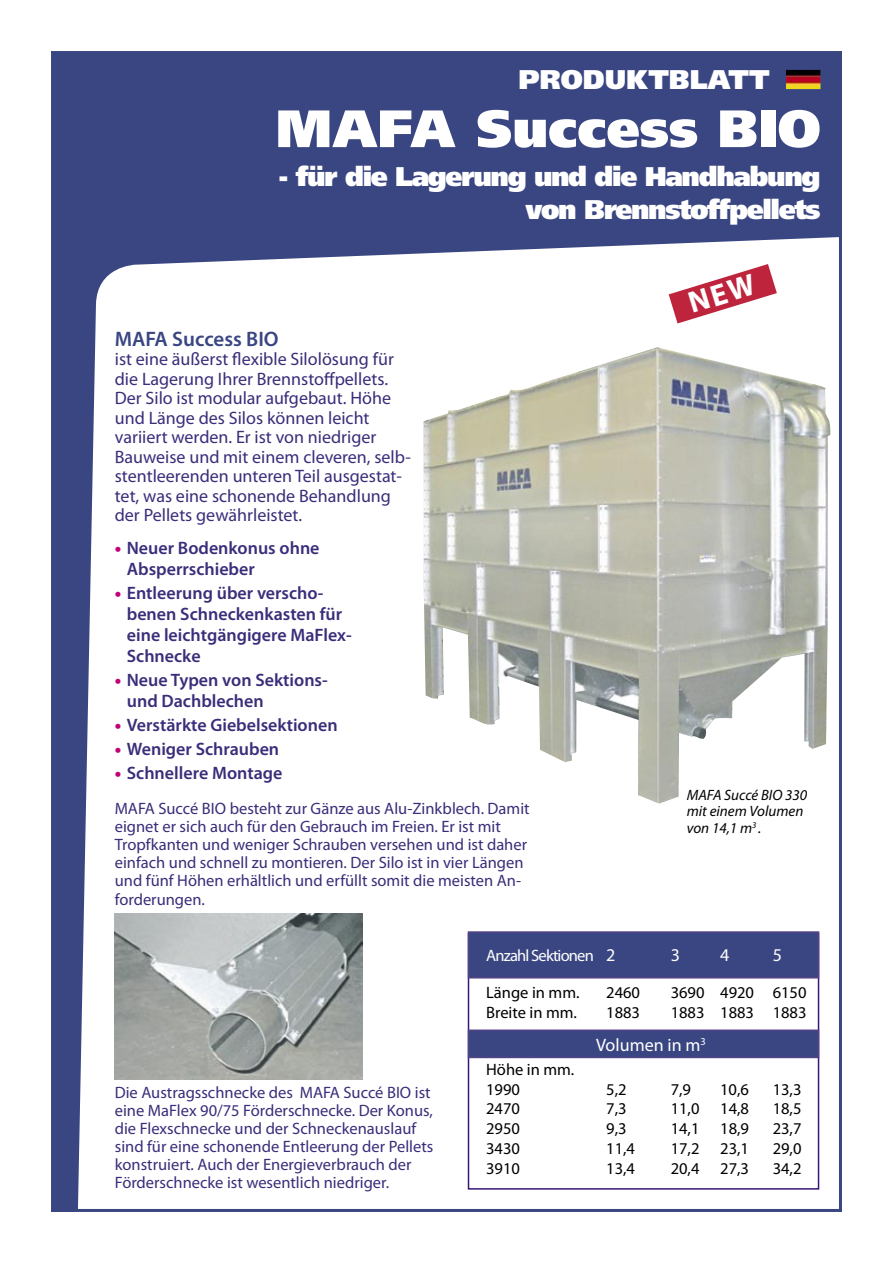
<style>
.page{position:relative;width:893px;height:1263px;background:#fff}
.page>*{position:absolute;margin:0;border:0;box-sizing:border-box;transform-origin:0 0}
.t1{font:900 52.5px "Frutiger";color:#fff}
.t2{font:900 27px "Frutiger";letter-spacing:-.05em;color:#fff}
.t3{font:900 27px "Frutiger";color:#fff}
.t4{font:600 21px "Myriad Pro";color:#3a4682}
.t5{font:18px/19.5px "Myriad Pro";color:#392e7a}
.t6{font:600 18px/21px "Myriad Pro";color:#392e7a}
.t7{font:18px "Myriad Pro";color:#fff}
.t8{font:16.5px/18px "Myriad Pro";color:#392e7a}
.t9{font:16.5px "Myriad Pro";color:#000}
.t10{font:16.5px "Myriad Pro";letter-spacing:-.05em;color:#fff}
.t11{font:italic 15px/16.5px "Myriad Pro";color:#000}
.s1{font-weight:900;color:#c10077}
.s2{font-size:18px}
</style>
<div class="page">
<div style="left:52px;top:52px;width:789px;height:1159px;background:#3a4682"></div>
<div style="left:78px;top:237px;width:761px;height:972px;background:#fff"></div>
<hr style="left:839px;top:127px;width:3px;height:1085px;background:#3a4682">
<hr style="left:51px;top:1209px;width:791px;height:3px;background:#3a4682">
<div style="left:468px;top:933px;width:350px;height:256px;background:#fff"></div>
<div style="left:468px;top:933px;width:351px;height:256px;border:2px solid #381778"></div>
<div style="left:468px;top:932px;width:350px;height:46px;background:#3a4682"></div>
<div style="left:468px;top:931px;width:351px;height:47px;border:2px solid #534386"></div>
<div style="left:468px;top:1030px;width:350px;height:27px;background:#3a4682"></div>
<div style="left:468px;top:1029px;width:351px;height:29px;border:2px solid #534386"></div>
<img style="left:115px;top:913px;width:247px;height:167px">
<img style="left:423px;top:347px;width:407px;height:456px">
<img style="left:786px;top:70px;width:35px;height:19px">
<svg style="left:669px;top:264px;width:108px;height:59px;background:#de929e"></svg>
<p class="t3" style="left:518px;top:63px;width:253px">PRODUKTBLATT</p>
<p class="t1" style="left:276px;top:97px;width:546px">MAFA Success BIO</p>
<p class="t2" style="left:279px;top:160px;width:543px">- für die Lagerung und die Handhabung</p>
<p class="t2" style="left:525px;top:193px;width:297px">von Brennstoffpellets</p>
<p class="t4" style="left:115px;top:327px;width:165px">MAFA Success BIO</p>
<p class="t5" style="left:115px;top:350px;width:298px">ist eine äußerst flexible Silolösung für die Lagerung Ihrer Brennstoffpellets.<br>Der Silo ist modular aufgebaut. Höhe und Länge des Silos können leicht variiert werden. Er ist von niedriger Bauweise und mit einem cleveren, selb&shy;stentleerenden unteren Teil ausgestat&shy;tet, was eine schonende Behandlung der Pellets gewährleistet.</p>
<p class="t6" style="left:127px;top:538px;width:194px;text-indent:-12px"><span class="s1">•</span> Neuer Bodenkonus ohne<br>Absperrschieber</p>
<p class="t6" style="left:127px;top:583px;width:226px;text-indent:-12px"><span class="s1">•</span> Entleerung über verscho&shy;benen Schneckenkasten für eine leichtgängigere MaFlex-<br>Schnecke</p>
<p class="t6" style="left:127px;top:670px;width:202px;text-indent:-12px"><span class="s1">•</span> Neue Typen von Sektions&shy;und Dachblechen</p>
<p class="t6" style="left:115px;top:715px;width:224px"><span class="s1">•</span> Verstärkte Giebelsektionen</p>
<p class="t6" style="left:115px;top:739px;width:166px"><span class="s1">•</span> Weniger Schrauben</p>
<p class="t6" style="left:115px;top:763px;width:169px"><span class="s1">•</span> Schnellere Montage</p>
<p class="t8" style="left:115px;top:800px;width:416px">MAFA Succé BIO besteht zur Gänze aus Alu-Zinkblech. Damit eignet er sich auch für den Gebrauch im Freien. Er ist mit Tropfkanten und weniger Schrauben versehen und ist daher einfach und schnell zu montieren. Der Silo ist in vier Längen und fünf Höhen erhältlich und erfüllt somit die meisten An-</p>
<p class="t8" style="left:115px;top:891px;width:92px">forderungen.</p>
<p class="t11" style="left:687px;top:787px;width:122px">MAFA Succé BIO 330 mit einem Volumen</p>
<p class="t11" style="left:687px;top:820px;width:76px">von 14,1 m<sup>3</sup> .</p>
<p class="t8" style="left:115px;top:1083px;width:320px">Die Austragsschnecke des MAFA Succé BIO ist eine MaFlex 90/75 Förderschnecke. Der Konus, die Flexschnecke und der Schneckenauslauf sind für eine schonende Entleerung der Pellets konstruiert. Auch der Energieverbrauch der Förderschnecke ist wesentlich niedriger.</p>
<p class="t10" style="left:486px;top:946px;width:131px">Anzahl Sektionen <span class="s2">2</span></p>
<p class="t7" style="left:671px;top:945px;width:11px">3</p>
<p class="t7" style="left:720px;top:945px;width:11px">4</p>
<p class="t7" style="left:773px;top:945px;width:11px">5</p>
<p class="t9" style="left:486px;top:983px;width:95px">Länge in mm.</p>
<p class="t9" style="left:606px;top:983px;width:35px">2460</p>
<p class="t9" style="left:671px;top:983px;width:137px">3690 4920 6150</p>
<p class="t9" style="left:486px;top:1003px;width:92px">Breite in mm.</p>
<p class="t9" style="left:606px;top:1003px;width:35px">1883</p>
<p class="t9" style="left:671px;top:1003px;width:137px">1883 1883 1883</p>
<p class="t7" style="left:596px;top:1035px;width:111px">Volumen in m<sup>3</sup></p>
<p class="t9" style="left:486px;top:1060px;width:90px">Höhe in mm.</p>
<p class="t9" style="left:486px;top:1080px;width:35px">1990</p>
<p class="t9" style="left:606px;top:1080px;width:22px">5,2</p>
<p class="t9" style="left:671px;top:1080px;width:22px">7,9</p>
<p class="t9" style="left:720px;top:1080px;width:30px">10,6</p>
<p class="t9" style="left:773px;top:1080px;width:30px">13,3</p>
<p class="t9" style="left:486px;top:1100px;width:35px">2470</p>
<p class="t9" style="left:606px;top:1100px;width:22px">7,3</p>
<p class="t9" style="left:671px;top:1100px;width:30px">11,0</p>
<p class="t9" style="left:720px;top:1100px;width:30px">14,8</p>
<p class="t9" style="left:773px;top:1100px;width:30px">18,5</p>
<p class="t9" style="left:486px;top:1120px;width:35px">2950</p>
<p class="t9" style="left:606px;top:1120px;width:22px">9,3</p>
<p class="t9" style="left:671px;top:1120px;width:30px">14,1</p>
<p class="t9" style="left:720px;top:1120px;width:30px">18,9</p>
<p class="t9" style="left:773px;top:1120px;width:30px">23,7</p>
<p class="t9" style="left:486px;top:1139px;width:35px">3430</p>
<p class="t9" style="left:606px;top:1139px;width:30px">11,4</p>
<p class="t9" style="left:671px;top:1139px;width:30px">17,2</p>
<p class="t9" style="left:720px;top:1139px;width:30px">23,1</p>
<p class="t9" style="left:773px;top:1139px;width:30px">29,0</p>
<p class="t9" style="left:486px;top:1159px;width:35px">3910</p>
<p class="t9" style="left:606px;top:1159px;width:30px">13,4</p>
<p class="t9" style="left:671px;top:1159px;width:30px">20,4</p>
<p class="t9" style="left:720px;top:1159px;width:30px">27,3</p>
<p class="t9" style="left:773px;top:1159px;width:30px">34,2</p>
</div>
